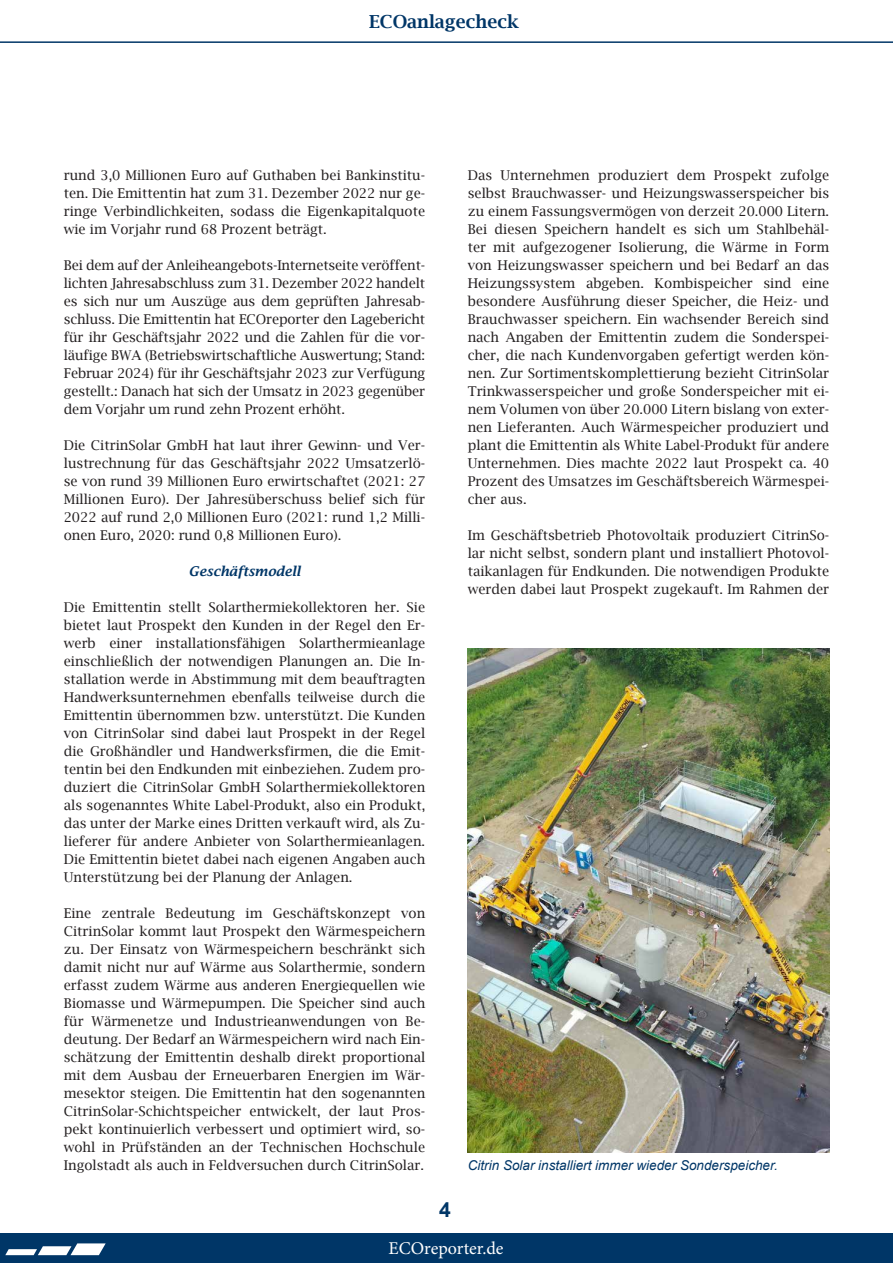
<style>
.page{position:relative;width:893px;height:1263px;background:#fff}
.page>*{position:absolute;margin:0;border:0;box-sizing:border-box;transform-origin:0 0}
.t1{font:700 21px "Arial";color:#003667}
.t2{font:18px "Minion Pro";color:#fff}
.t3{font:600 18px "Lucida Bright";color:#003667}
.t4{font:13.5px/18px "Lucida Bright";color:#231f20;text-align:justify}
.t5{font:italic 13.5px "Arial";color:#003667}
.t6{font:italic 600 13.5px "Lucida Bright";color:#003667}
</style>
<div class="page">
<div style="left:0;top:1233px;width:893px;height:30px;background:#003667"></div>
<svg style="left:5px;top:1243px;width:101px;height:12px"></svg>
<hr style="left:0;top:41px;width:893px;height:2px;background:#003667">
<img style="left:468px;top:648px;width:361px;height:504px">
<h2 class="t3" style="left:369px;top:12px;width:151px">ECOanlagecheck</h2>
<p class="t4" style="left:64px;top:166px;width:363px">rund 3,0 Millionen Euro auf Guthaben bei Bankinstitu&shy;ten. Die Emittentin hat zum 31. Dezember 2022 nur ge&shy;ringe Verbindlichkeiten, sodass die Eigenkapitalquote wie im Vorjahr rund 68 Prozent beträgt.</p>
<p class="t4" style="left:64px;top:256px;width:363px">Bei dem auf der Anleiheangebots-Internetseite veröffent&shy;lichten Jahresabschluss zum 31. Dezember 2022 handelt es sich nur um Auszüge aus dem geprüften Jahresab&shy;schluss. Die Emittentin hat ECOreporter den Lagebericht für ihr Geschäftsjahr 2022 und die Zahlen für die vor&shy;läufige BWA (Betriebswirtschaftliche Auswertung; Stand:<br>Februar 2024) für ihr Geschäftsjahr 2023 zur Verfügung gestellt.: Danach hat sich der Umsatz in 2023 gegenüber dem Vorjahr um rund zehn Prozent erhöht.</p>
<p class="t4" style="left:64px;top:436px;width:363px">Die CitrinSolar GmbH hat laut ihrer Gewinn- und Ver&shy;lustrechnung für das Geschäftsjahr 2022 Umsatzerlö&shy;se von rund 39 Millionen Euro erwirtschaftet (2021: 27<br>Millionen Euro). Der Jahresüberschuss belief sich für 2022 auf rund 2,0 Millionen Euro (2021: rund 1,2 Milli&shy;onen Euro, 2020: rund 0,8 Millionen Euro).</p>
<p class="t6" style="left:189px;top:563px;width:113px">Geschäftsmodell</p>
<p class="t4" style="left:64px;top:598px;width:363px">Die Emittentin stellt Solarthermiekollektoren her. Sie bietet laut Prospekt den Kunden in der Regel den Er&shy;werb einer installationsfähigen Solarthermieanlage einschließlich der notwendigen Planungen an. Die In&shy;stallation werde in Abstimmung mit dem beauftragten Handwerksunternehmen ebenfalls teilweise durch die Emittentin übernommen bzw. unterstützt. Die Kunden von CitrinSolar sind dabei laut Prospekt in der Regel die Großhändler und Handwerksfirmen, die die Emit&shy;tentin bei den Endkunden mit einbeziehen. Zudem pro&shy;duziert die CitrinSolar GmbH Solarthermiekollektoren als sogenanntes White Label-Produkt, also ein Produkt, das unter der Marke eines Dritten verkauft wird, als Zu&shy;lieferer für andere Anbieter von Solarthermieanlagen.<br>Die Emittentin bietet dabei nach eigenen Angaben auch Unterstützung bei der Planung der Anlagen.</p>
<p class="t4" style="left:64px;top:904px;width:363px">Eine zentrale Bedeutung im Geschäftskonzept von CitrinSolar kommt laut Prospekt den Wärmespeichern zu. Der Einsatz von Wärmespeichern beschränkt sich damit nicht nur auf Wärme aus Solarthermie, sondern erfasst zudem Wärme aus anderen Energiequellen wie Biomasse und Wärmepumpen. Die Speicher sind auch für Wärmenetze und Industrieanwendungen von Be&shy;deutung. Der Bedarf an Wärmespeichern wird nach Ein&shy;schätzung der Emittentin deshalb direkt proportional mit dem Ausbau der Erneuerbaren Energien im Wär&shy;mesektor steigen. Die Emittentin hat den sogenannten CitrinSolar-Schichtspeicher entwickelt, der laut Pros&shy;pekt kontinuierlich verbessert und optimiert wird, so&shy;wohl in Prüfständen an der Technischen Hochschule Ingolstadt als auch in Feldversuchen durch CitrinSolar.</p>
<p class="t4" style="left:468px;top:166px;width:363px">Das Unternehmen produziert dem Prospekt zufolge selbst Brauchwasser- und Heizungswasserspeicher bis zu einem Fassungsvermögen von derzeit 20.000 Litern.<br>Bei diesen Speichern handelt es sich um Stahlbehäl&shy;ter mit aufgezogener Isolierung, die Wärme in Form von Heizungswasser speichern und bei Bedarf an das Heizungssystem abgeben. Kombispeicher sind eine besondere Ausführung dieser Speicher, die Heiz- und Brauchwasser speichern. Ein wachsender Bereich sind nach Angaben der Emittentin zudem die Sonderspei&shy;cher, die nach Kundenvorgaben gefertigt werden kön&shy;nen. Zur Sortimentskomplettierung bezieht CitrinSolar Trinkwasserspeicher und große Sonderspeicher mit ei&shy;nem Volumen von über 20.000 Litern bislang von exter&shy;nen Lieferanten. Auch Wärmespeicher produziert und plant die Emittentin als White Label-Produkt für andere Unternehmen. Dies machte 2022 laut Prospekt ca. 40<br>Prozent des Umsatzes im Geschäftsbereich Wärmespei&shy;cher aus.</p>
<p class="t4" style="left:468px;top:526px;width:363px">Im Geschäftsbetrieb Photovoltaik produziert CitrinSo&shy;lar nicht selbst, sondern plant und installiert Photovol&shy;taikanlagen für Endkunden. Die notwendigen Produkte werden dabei laut Prospekt zugekauft. Im Rahmen der</p>
<p class="t5" style="left:468px;top:1156px;width:312px">Citrin Solar installiert immer wieder Sonderspeicher.</p>
<h1 class="t1" style="left:439px;top:1195px;width:13px">4</h1>
<h2 class="t2" style="left:388px;top:1237px;width:117px">ECOreporter.de</h2>
</div>
